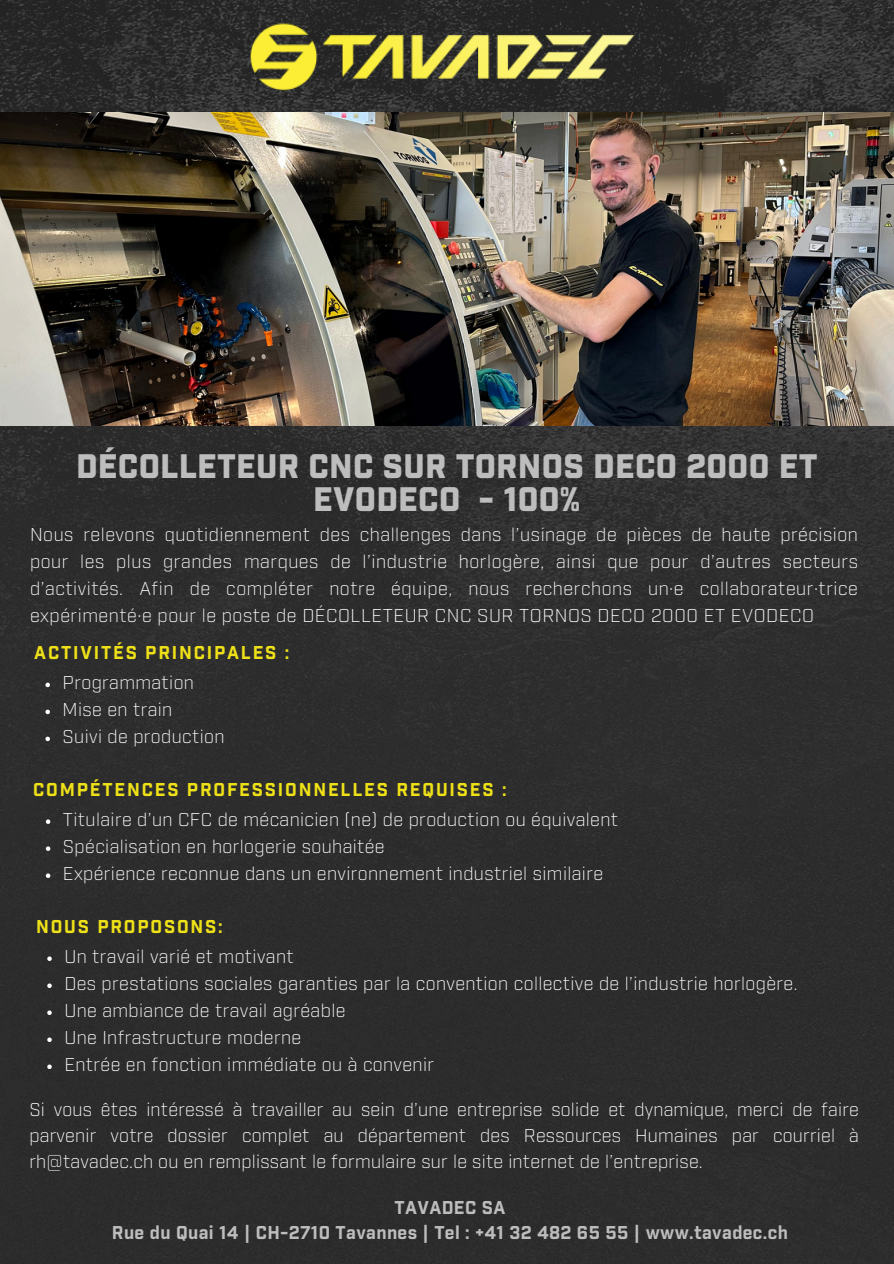
<style>
.page{position:relative;width:894px;height:1264px;background:#fff}
.page>*{position:absolute;margin:0;border:0;box-sizing:border-box;transform-origin:0 0}
.t1{font:900 33px/32.7px "Industry";letter-spacing:.005em;color:#bdbdbd;text-align:center}
.t2{font:300 18px/27px "Industry";letter-spacing:.02em;color:#fff;text-align:justify}
.t3{font:700 18px "Industry";letter-spacing:.1em;color:#efe118}
.t4{font:700 18px/24.8px "Industry";letter-spacing:.02em;color:#bdbdbd;text-align:center}
</style>
<div class="page">
<img style="left:0;top:0;width:893px;height:1263px">
<img style="left:230px;top:12px;width:432px;height:94px">
<img style="left:0;top:112px;width:893px;height:313px">
<svg style="left:45px;top:682px;width:5px;height:5px"></svg>
<svg style="left:45px;top:709px;width:5px;height:5px"></svg>
<svg style="left:45px;top:736px;width:5px;height:5px"></svg>
<svg style="left:46px;top:819px;width:4px;height:5px"></svg>
<svg style="left:46px;top:846px;width:4px;height:5px"></svg>
<svg style="left:46px;top:873px;width:4px;height:5px"></svg>
<svg style="left:47px;top:956px;width:5px;height:5px"></svg>
<svg style="left:47px;top:983px;width:5px;height:5px"></svg>
<svg style="left:47px;top:1010px;width:5px;height:5px"></svg>
<svg style="left:47px;top:1037px;width:5px;height:5px"></svg>
<svg style="left:47px;top:1064px;width:5px;height:5px"></svg>
<h1 class="t1" style="left:76px;top:452px;width:742px">DÉCOLLETEUR CNC SUR TORNOS DECO 2000 ET<br>EVODECO - 100%</h1>
<p class="t2" style="left:30px;top:522px;width:829px">Nous relevons quotidiennement des challenges dans l’usinage de pièces de haute précision pour les plus grandes marques de l’industrie horlogère, ainsi que pour d’autres secteurs d’activités. Afin de compléter notre équipe, nous recherchons un·e collaborateur·trice expérimenté·e pour le poste de DÉCOLLETEUR CNC SUR TORNOS DECO 2000 ET EVODECO</p>
<p class="t3" style="left:34px;top:645px;width:256px">ACTIVITÉS PRINCIPALES :</p>
<h2 class="t2" style="left:63px;top:670px;width:133px">Programmation</h2>
<p class="t2" style="left:63px;top:697px;width:111px">Mise en train</p>
<p class="t2" style="left:63px;top:724px;width:163px">Suivi de production</p>
<p class="t3" style="left:33px;top:782px;width:474px">COMPÉTENCES PROFESSIONNELLES REQUISES :</p>
<h2 class="t2" style="left:63px;top:807px;width:556px">Titulaire d’un CFC de mécanicien (ne) de production ou équivalent</h2>
<p class="t2" style="left:63px;top:834px;width:323px">Spécialisation en horlogerie souhaitée</p>
<p class="t2" style="left:63px;top:861px;width:541px">Expérience reconnue dans un environnement industriel similaire</p>
<p class="t3" style="left:36px;top:918px;width:188px">NOUS PROPOSONS:</p>
<h2 class="t2" style="left:64px;top:944px;width:231px">Un travail varié et motivant</h2>
<p class="t2" style="left:64px;top:971px;width:734px">Des prestations sociales garanties par la convention collective de l’industrie horlogère.</p>
<p class="t2" style="left:64px;top:998px;width:282px">Une ambiance de travail agréable</p>
<p class="t2" style="left:64px;top:1025px;width:238px">Une Infrastructure moderne</p>
<p class="t2" style="left:64px;top:1052px;width:371px">Entrée en fonction immédiate ou à convenir</p>
<p class="t2" style="left:29px;top:1097px;width:830px;line-height:25.8px">Si vous êtes intéressé à travailler au sein d’une entreprise solide et dynamique, merci de faire parvenir votre dossier complet au département des Ressources Humaines par courriel à rh@tavadec.ch ou en remplissant le formulaire sur le site internet de l’entreprise.</p>
<p class="t4" style="left:112px;top:1196px;width:677px">TAVADEC SA<br>Rue du Quai 14 | CH-2710 Tavannes | Tel : +41 32 482 65 55 | www.tavadec.ch</p>
</div>
